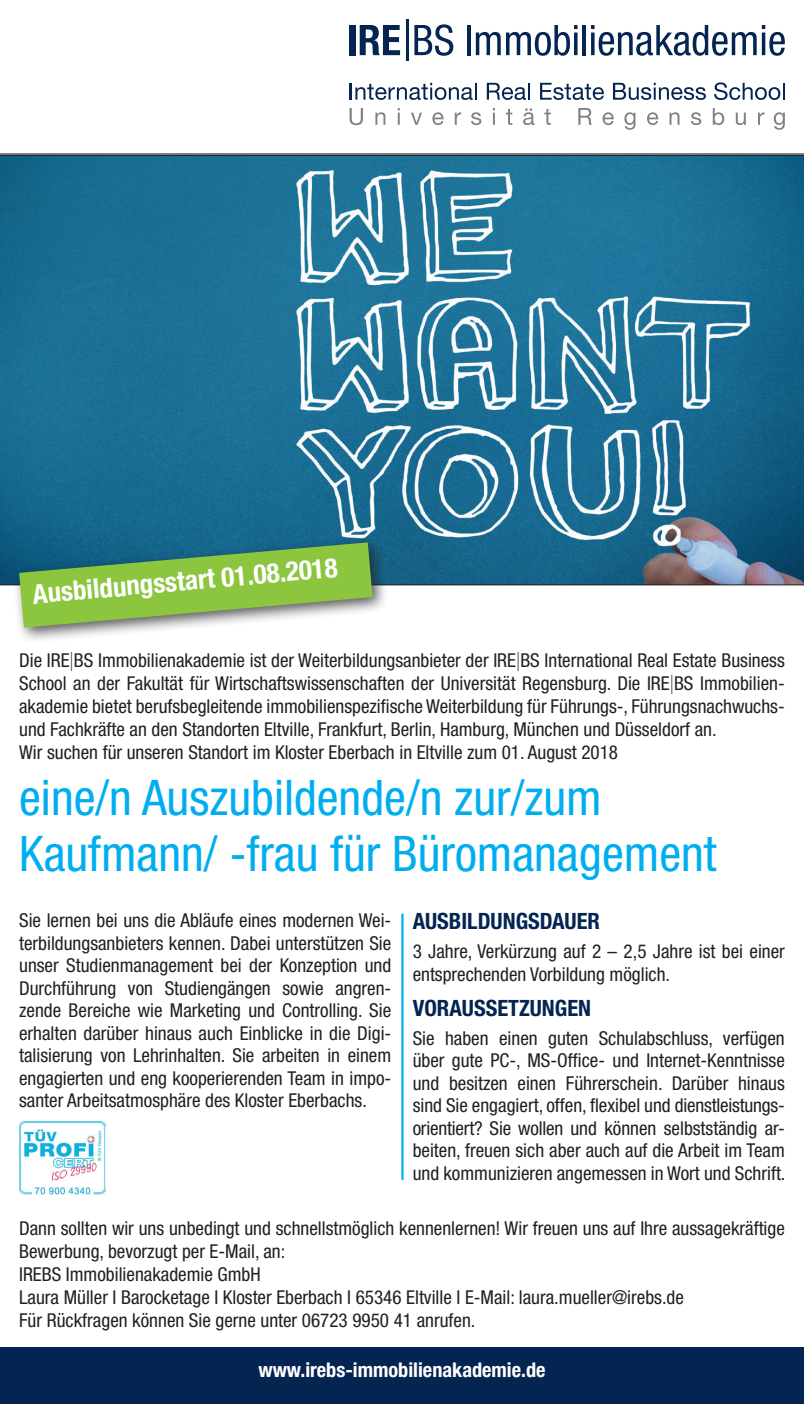
<style>
.page{position:relative;width:804px;height:1404px;background:#fff}
.page>*{position:absolute;margin:0;border:0;box-sizing:border-box;transform-origin:0 0}
.t1{font:condensed 49.05px/56.2px "Helvetica Neue LT Std";color:#00aeef}
.t2{font:700 condensed 27px "Helvetica Neue LT Pro";color:#fff}
.t3{font:700 condensed 22.5px "Helvetica Neue LT Pro";color:#042552}
.t4{font:700 condensed 20.25px "Helvetica Neue LT Pro";color:#fff}
.t5{font:condensed 19.12px/22.5px "Helvetica Neue LT Std";color:#231f20}
.s1{font-weight:100;font-stretch:normal}
</style>
<div class="page">
<div style="left:0;top:1347px;width:804px;height:56px;background:#042552"></div>
<svg style="left:350px;top:83px;width:126px;height:17px"></svg>
<svg style="left:487px;top:83px;width:43px;height:17px"></svg>
<svg style="left:540px;top:83px;width:64px;height:17px"></svg>
<svg style="left:613px;top:83px;width:93px;height:17px"></svg>
<svg style="left:714px;top:82px;width:70px;height:18px"></svg>
<svg style="left:349px;top:108px;width:14px;height:17px"></svg>
<svg style="left:375px;top:112px;width:10px;height:13px"></svg>
<svg style="left:398px;top:108px;width:2px;height:17px"></svg>
<svg style="left:411px;top:113px;width:11px;height:12px"></svg>
<svg style="left:432px;top:112px;width:11px;height:13px"></svg>
<svg style="left:455px;top:112px;width:6px;height:13px"></svg>
<svg style="left:471px;top:112px;width:10px;height:13px"></svg>
<svg style="left:493px;top:108px;width:2px;height:17px"></svg>
<svg style="left:506px;top:109px;width:6px;height:16px"></svg>
<svg style="left:523px;top:108px;width:11px;height:17px"></svg>
<svg style="left:544px;top:109px;width:7px;height:16px"></svg>
<svg style="left:578px;top:108px;width:14px;height:17px"></svg>
<svg style="left:602px;top:112px;width:12px;height:13px"></svg>
<svg style="left:624px;top:112px;width:11px;height:18px"></svg>
<svg style="left:647px;top:112px;width:11px;height:13px"></svg>
<svg style="left:669px;top:112px;width:10px;height:13px"></svg>
<svg style="left:691px;top:112px;width:10px;height:13px"></svg>
<svg style="left:712px;top:108px;width:12px;height:17px"></svg>
<svg style="left:735px;top:113px;width:10px;height:12px"></svg>
<svg style="left:758px;top:112px;width:6px;height:13px"></svg>
<svg style="left:773px;top:112px;width:11px;height:18px"></svg>
<div style="left:349px;top:25px;width:6px;height:30px;background:#042552"></div>
<svg style="left:360px;top:25px;width:40px;height:30px"></svg>
<hr style="left:406px;top:19px;width:3px;height:42px;background:#042552">
<svg style="left:414px;top:24px;width:39px;height:32px"></svg>
<hr style="left:467px;top:25px;width:4px;height:30px;background:#042552">
<svg style="left:476px;top:25px;width:101px;height:31px"></svg>
<hr style="left:582px;top:25px;width:4px;height:30px;background:#042552">
<svg style="left:591px;top:25px;width:193px;height:31px"></svg>
<hr style="left:0;top:153px;width:804px;height:4px;background:#808285">
<svg style="left:0;top:155px;width:804px;height:430px;background:#2d789b"></svg>
<div style="left:12px;top:535px;width:377px;height:109px;background:#231f20;opacity:.75"></div>
<svg style="left:19px;top:542px;width:353px;height:85px;background:#7fb363"></svg>
<hr style="left:401px;top:914px;width:2px;height:264px;background:#00aeef">
<img style="left:19px;top:1121px;width:87px;height:74px">
<h2 class="t2" style="left:31px;top:578px;width:308px;rotate:-5deg">Ausbildungsstart 01.08.2018</h2>
<p class="t5" style="left:19px;top:648px;width:767px">Die IRE<span class="s1">|</span>BS Immobilienakademie ist der Weiterbildungsanbieter der IRE<span class="s1">|</span>BS International Real Estate Business School an der Fakultät für Wirtschaftswissenschaften der Universität Regensburg. Die IRE<span class="s1">|</span>BS Immobilien&shy;akademie bietet berufsbegleitende immobilienspezifische Weiterbildung für Führungs-, Führungsnachwuchs&shy;und Fachkräfte an den Standorten Eltville, Frankfurt, Berlin, Hamburg, München und Düsseldorf an.<br>Wir suchen für unseren Standort im Kloster Eberbach in Eltville zum 01. August 2018</p>
<h1 class="t1" style="left:19px;top:768px;width:699px">eine/n Auszubildende/n zur/zum<br>Kaufmann/ -frau für Büromanagement</h1>
<p class="t5" style="left:19px;top:908px;width:374px;text-align:justify">Sie lernen bei uns die Abläufe eines modernen Wei&shy;terbildungsanbieters kennen. Dabei unterstützen Sie unser Studienmanagement bei der Konzeption und Durchführung von Studiengängen sowie angren&shy;zende Bereiche wie Marketing und Controlling. Sie erhalten darüber hinaus auch Einblicke in die Digi&shy;talisierung von Lehrinhalten. Sie arbeiten in einem engagierten und eng kooperierenden Team in impo&shy;santer Arbeitsatmosphäre des Kloster Eberbachs.</p>
<p class="t3" style="left:412px;top:907px;width:189px">AUSBILDUNGSDAUER</p>
<p class="t5" style="left:412px;top:940px;width:374px">3 Jahre, Verkürzung auf 2 – 2,5 Jahre ist bei einer entsprechenden Vorbildung möglich.</p>
<p class="t3" style="left:412px;top:994px;width:180px">VORAUSSETZUNGEN</p>
<p class="t5" style="left:412px;top:1026px;width:374px;text-align:justify">Sie haben einen guten Schulabschluss, verfügen über gute PC-, MS-Office- und Internet-Kenntnisse und besitzen einen Führerschein. Darüber hinaus sind Sie engagiert, offen, flexibel und dienstleistungs&shy;orientiert? Sie wollen und können selbstständig ar&shy;beiten, freuen sich aber auch auf die Arbeit im Team und kommunizieren angemessen in Wort und Schrift.</p>
<p class="t5" style="left:19px;top:1216px;width:767px">Dann sollten wir uns unbedingt und schnellstmöglich kennenlernen! Wir freuen uns auf Ihre aussagekräftige Bewerbung, bevorzugt per E-Mail, an:<br>IREBS Immobilienakademie GmbH<br>Laura Müller I Barocketage I Kloster Eberbach I 65346 Eltville I E-Mail: laura.mueller@irebs.de<br>Für Rückfragen können Sie gerne unter 06723 9950 41 anrufen.</p>
<p class="t4" style="left:258px;top:1357px;width:289px">www.irebs-immobilienakademie.de</p>
</div>
